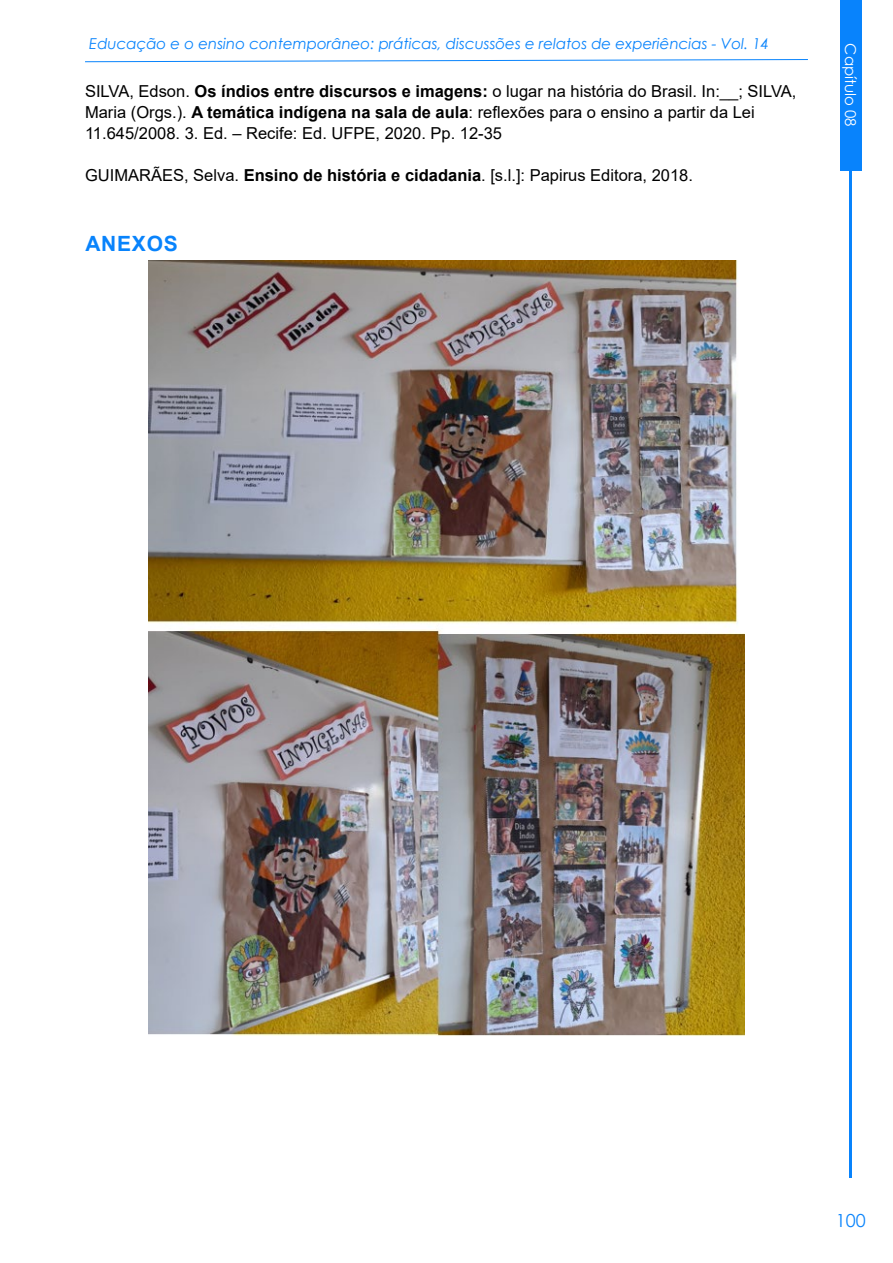
<style>
.page{position:relative;width:893px;height:1263px;background:#fff}
.page>*{position:absolute;margin:0;border:0;box-sizing:border-box;transform-origin:0 0}
.t1{font:700 21px "Arial";letter-spacing:.035em;color:#0883fc}
.t2{font:18px "Century Gothic";color:#0883fc}
.t3{font:16.5px/21px "Arial";color:#000}
.t4{font:italic 15px "Century Gothic";color:#0883fc}
.t5{font:15px "Century Gothic";color:#fff}
.s1{font-weight:700}
</style>
<div class="page">
<svg style="left:85px;top:59px;width:723px;height:3px"></svg>
<hr style="left:850px;top:170px;width:2px;height:1008px;background:#0883fc">
<div style="left:840px;top:0;width:21px;height:170px;background:#0883fc"></div>
<img style="left:149px;top:260px;width:595px;height:776px">
<p class="t4" style="left:89px;top:33px;width:681px">Educação e o ensino contemporâneo: práticas, discussões e relatos de experiências - Vol. 14</p>
<p class="t5" style="left:861px;top:43px;width:85px;rotate:90deg">Capítulo 08</p>
<p class="t3" style="left:85px;top:81px;width:713px">SILVA, Edson. <span class="s1">Os índios entre discursos e imagens:</span> o lugar na história do Brasil. In:__; SILVA,<br>Maria (Orgs.). <span class="s1">A temática indígena na sala de aula</span>: reflexões para o ensino a partir da Lei<br>11.645/2008. 3. Ed. – Recife: Ed. UFPE, 2020. Pp. 12-35</p>
<p class="t3" style="left:85px;top:165px;width:609px">GUIMARÃES, Selva. <span class="s1">Ensino de história e cidadania</span>. [s.l.]: Papirus Editora, 2018.</p>
<p class="t1" style="left:85px;top:229px;width:94px">ANEXOS</p>
<p class="t2" style="left:836px;top:1208px;width:31px">100</p>
</div>
